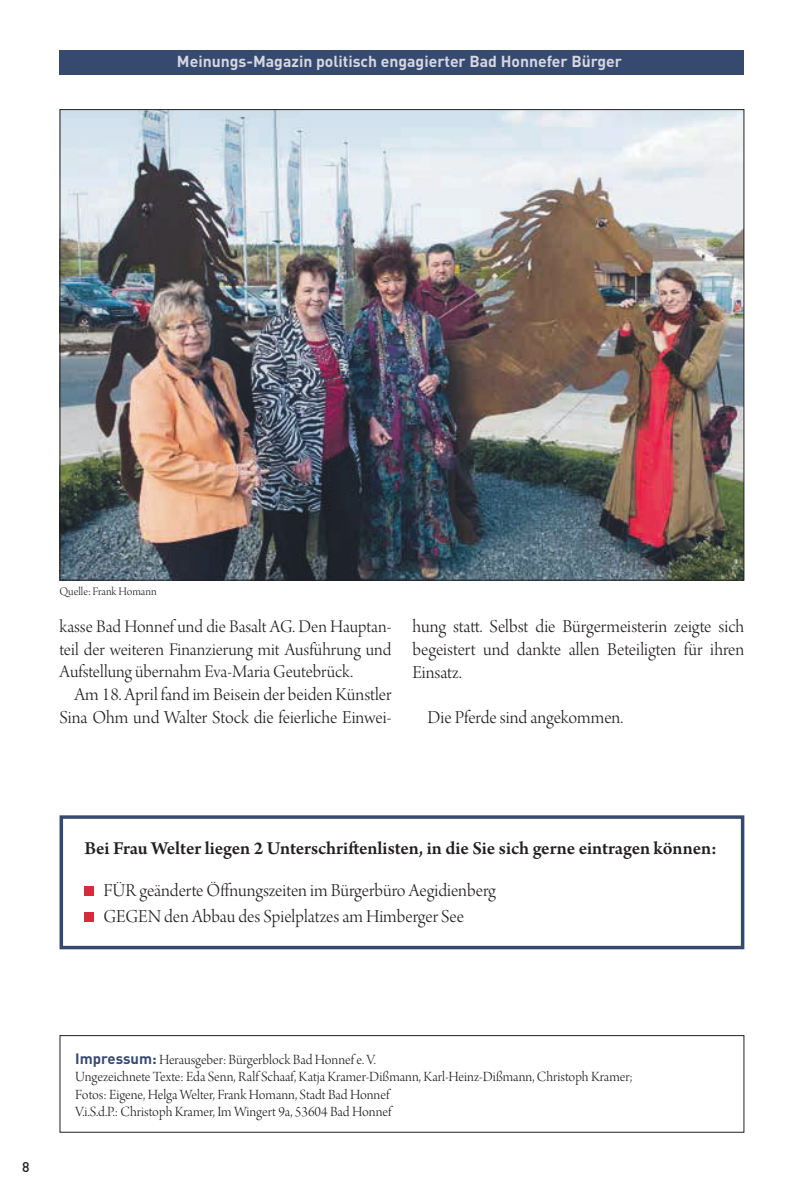
<style>
.page{position:relative;width:794px;height:1191px;background:#fff}
.page>*{position:absolute;margin:0;border:0;box-sizing:border-box;transform-origin:0 0}
.t1{font:19.25px/22.8px "Arno Pro Light Display";color:#231f20;text-align:right}
.t2{font:600 19.25px "Arno Pro";letter-spacing:-.005em;color:#231f20}
.t3{font:18.9px/22.8px "Arno Pro Light Display";color:#231f20;text-align:justify}
.t4{font:700 15.75px "DIN";color:#d6d7e3}
.t5{font:14.88px/17.5px "Arno Pro Light Display";color:#231f20}
.t6{font:500 14px "DIN";color:#231f20}
.t7{font:12.25px "Arno Pro Light Display";color:#231f20}
.s1{font-family:"DIN";font-weight:700;color:#36496e}
</style>
<div class="page">
<div style="left:60px;top:50px;width:684px;height:24px;background:#36496e"></div>
<div style="left:60px;top:1035px;width:684px;height:97px;border:1px solid #231f20"></div>
<img style="left:62px;top:111px;width:680px;height:467px">
<div style="left:60px;top:815px;width:684px;height:134px;border:4px solid #36496e"></div>
<div style="left:84px;top:886px;width:10px;height:10px;background:#d82a3d"></div>
<div style="left:84px;top:912px;width:10px;height:10px;background:#d82a3d"></div>
<p class="t4" style="left:177px;top:51px;width:446px">Meinungs-Magazin politisch engagierter Bad Honnefer Bürger</p>
<p class="t7" style="left:60px;top:584px;width:99px">Quelle: Frank Homann</p>
<p class="t3" style="left:60px;top:616px;width:333px">kasse Bad Honnef und die Basalt AG. Den Hauptan&shy;teil der weiteren Finanzierung mit Ausführung und Aufstellung übernahm Eva-Maria Geutebrück.</p>
<p class="t1" style="left:60px;top:684px;width:333px">Am 18. April fand im Beisein der beiden Künstler<br>Sina Ohm und Walter Stock die feierliche Einwei-</p>
<p class="t1" style="left:412px;top:616px;width:333px;text-align:justify">hung statt. Selbst die Bürgermeisterin zeigte sich begeistert und dankte allen Beteiligten für ihren Einsatz.</p>
<p class="t1" style="left:427px;top:707px;width:197px">Die Pferde sind angekommen.</p>
<p class="t2" style="left:84px;top:837px;width:634px">Bei Frau Welter liegen 2 Unterschriftenlisten, in die Sie sich gerne eintragen können:</p>
<p class="t1" style="left:103px;top:878px;width:394px;line-height:26.2px;text-align:left">FÜR geänderte Öffnungszeiten im Bürgerbüro Aegidienberg<br>GEGEN den Abbau des Spielplatzes am Himberger See</p>
<p class="t6" style="left:22px;top:1157px;width:9px">8</p>
<p class="t5" style="left:75px;top:1051px;width:559px"><span class="s1">Impressum:</span> Herausgeber: Bürgerblock Bad Honnef e. V.<br>Ungezeichnete Texte: Eda Senn, Ralf Schaaf, Katja Kramer-Dißmann, Karl-Heinz-Dißmann, Christoph Kramer; Fotos: Eigene, Helga Welter, Frank Homann, Stadt Bad Honnef<br>V.i.S.d.P.: Christoph Kramer, Im Wingert 9a, 53604 Bad Honnef</p>
</div>
